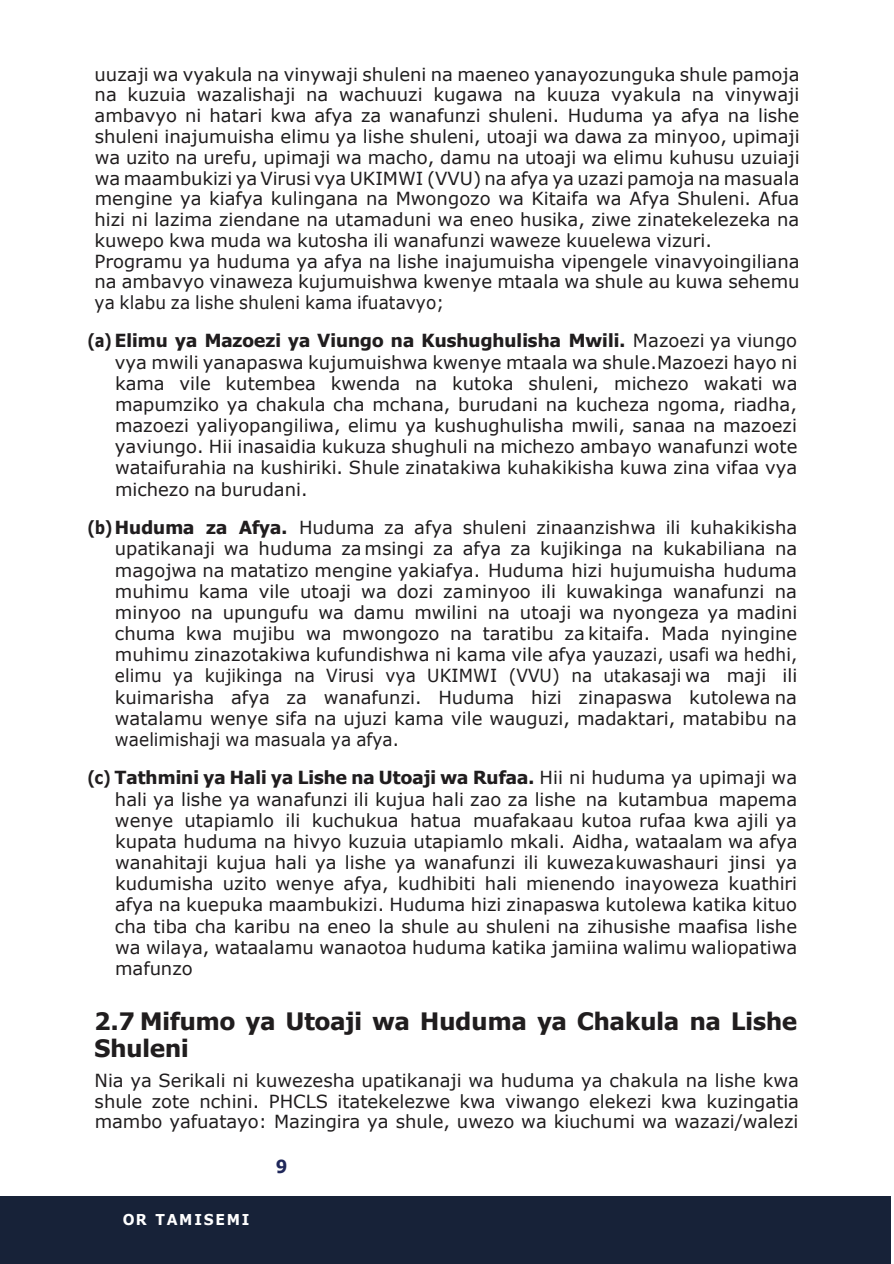
<style>
.page{position:relative;width:894px;height:1264px;background:#fff}
.page>*{position:absolute;margin:0;border:0;box-sizing:border-box;transform-origin:0 0}
.t1{font:700 24px/27.6px "Tahoma";color:#201d1e;scale:1.04 1}
.t2{font:18px/21.1px "Verdana";color:#201d1e;text-align:justify}
.t3{font:700 18px "Tahoma";letter-spacing:.005em;color:#201d1e;scale:.86 1}
.t4{font:700 18px "Verdana";color:#1f275a;scale:.91 1}
.t5{font:700 15px "Verdana";letter-spacing:.125em;color:#fff;scale:.94 1}
.s1{font-family:"Verdana";font-weight:400}
.s2{font-family:"Tahoma";font-weight:700}
</style>
<div class="page">
<div style="left:0;top:1196px;width:890px;height:67px;background:#172238"></div>
<p class="t2" style="left:94px;top:63px;width:706px;text-align:left">uuzaji wa vyakula na vinywaji shuleni na maeneo yanayozunguka shule pamoja na kuzuia wazalishaji na wachuuzi kugawa na kuuza vyakula na vinywaji ambavyo ni hatari kwa afya za wanafunzi shuleni. Huduma ya afya na lishe shuleni inajumuisha elimu ya lishe shuleni, utoaji wa dawa za minyoo, upimaji wa uzito na urefu, upimaji wa macho, damu na utoaji wa elimu kuhusu uzuiaji wa maambukizi ya Virusi vya UKIMWI (VVU) na afya ya uzazi pamoja na masuala mengine ya kiafya kulingana na Mwongozo wa Kitaifa wa Afya Shuleni. Afua hizi ni lazima ziendane na utamaduni wa eneo husika, ziwe zinatekelezeka na kuwepo kwa muda wa kutosha ili wanafunzi waweze kuuelewa vizuri.<br>Programu ya huduma ya afya na lishe inajumuisha vipengele vinavyoingiliana na ambavyo vinaweza kujumuishwa kwenye mtaala wa shule au kuwa sehemu ya klabu za lishe shuleni kama ifuatavyo;</p>
<p class="t3" style="left:88px;top:328px;width:826px">(a) Elimu ya Mazoezi ya Viungo na Kushughulisha Mwili. <span class="s1">Mazoezi ya viungo</span></p>
<p class="t2" style="left:115px;top:351px;width:684px">vya mwili yanapaswa kujumuishwa kwenye mtaala wa shule.Mazoezi hayo ni kama vile kutembea kwenda na kutoka shuleni, michezo wakati wa mapumziko ya chakula cha mchana, burudani na kucheza ngoma, riadha, mazoezi yaliyopangiliwa, elimu ya kushughulisha mwili, sanaa na mazoezi yaviungo. Hii inasaidia kukuza shughuli na michezo ambayo wanafunzi wote wataifurahia na kushiriki. Shule zinatakiwa kuhakikisha kuwa zina vifaa vya michezo na burudani.</p>
<p class="t2" style="left:115px;top:517px;width:683px;text-indent:-27px"><span class="s2">(b) Huduma za Afya.</span> Huduma za afya shuleni zinaanzishwa ili kuhakikisha upatikanaji wa huduma za msingi za afya za kujikinga na kukabiliana na magojwa na matatizo mengine yakiafya. Huduma hizi hujumuisha huduma muhimu kama vile utoaji wa dozi zaminyoo ili kuwakinga wanafunzi na minyoo na upungufu wa damu mwilini na utoaji wa nyongeza ya madini chuma kwa mujibu wa mwongozo na taratibu za kitaifa. Mada nyingine muhimu zinazotakiwa kufundishwa ni kama vile afya yauzazi, usafi wa hedhi, elimu ya kujikinga na Virusi vya UKIMWI (VVU) na utakasaji wa maji ili kuimarisha afya za wanafunzi. Huduma hizi zinapaswa kutolewa na watalamu wenye sifa na ujuzi kama vile wauguzi, madaktari, matabibu na waelimishaji wa masuala ya afya.</p>
<p class="t3" style="left:88px;top:765px;width:826px">(c) Tathmini ya Hali ya Lishe na Utoaji wa Rufaa. <span class="s1">Hii ni huduma ya upimaji wa</span></p>
<p class="t2" style="left:115px;top:788px;width:684px">hali ya lishe ya wanafunzi ili kujua hali zao za lishe na kutambua mapema wenye utapiamlo ili kuchukua hatua muafakaau kutoa rufaa kwa ajili ya kupata huduma na hivyo kuzuia utapiamlo mkali. Aidha, wataalam wa afya wanahitaji kujua hali ya lishe ya wanafunzi ili kuwezakuwashauri jinsi ya kudumisha uzito wenye afya, kudhibiti hali mienendo inayoweza kuathiri afya na kuepuka maambukizi. Huduma hizi zinapaswa kutolewa katika kituo cha tiba cha karibu na eneo la shule au shuleni na zihusishe maafisa lishe wa wilaya, wataalamu wanaotoa huduma katika jamiina walimu waliopatiwa mafunzo</p>
<h1 class="t1" style="left:95px;top:1007px;width:676px">2.7 Mifumo ya Utoaji wa Huduma ya Chakula na Lishe<br>Shuleni</h1>
<p class="t2" style="left:95px;top:1069px;width:705px">Nia ya Serikali ni kuwezesha upatikanaji wa huduma ya chakula na lishe kwa shule zote nchini. PHCLS itatekelezwe kwa viwango elekezi kwa kuzingatia mambo yafuatayo: Mazingira ya shule, uwezo wa kiuchumi wa wazazi/walezi</p>
<p class="t4" style="left:275px;top:1153px;width:14px">9</p>
<p class="t5" style="left:123px;top:1208px;width:136px">OR TAMISEMI</p>
</div>
